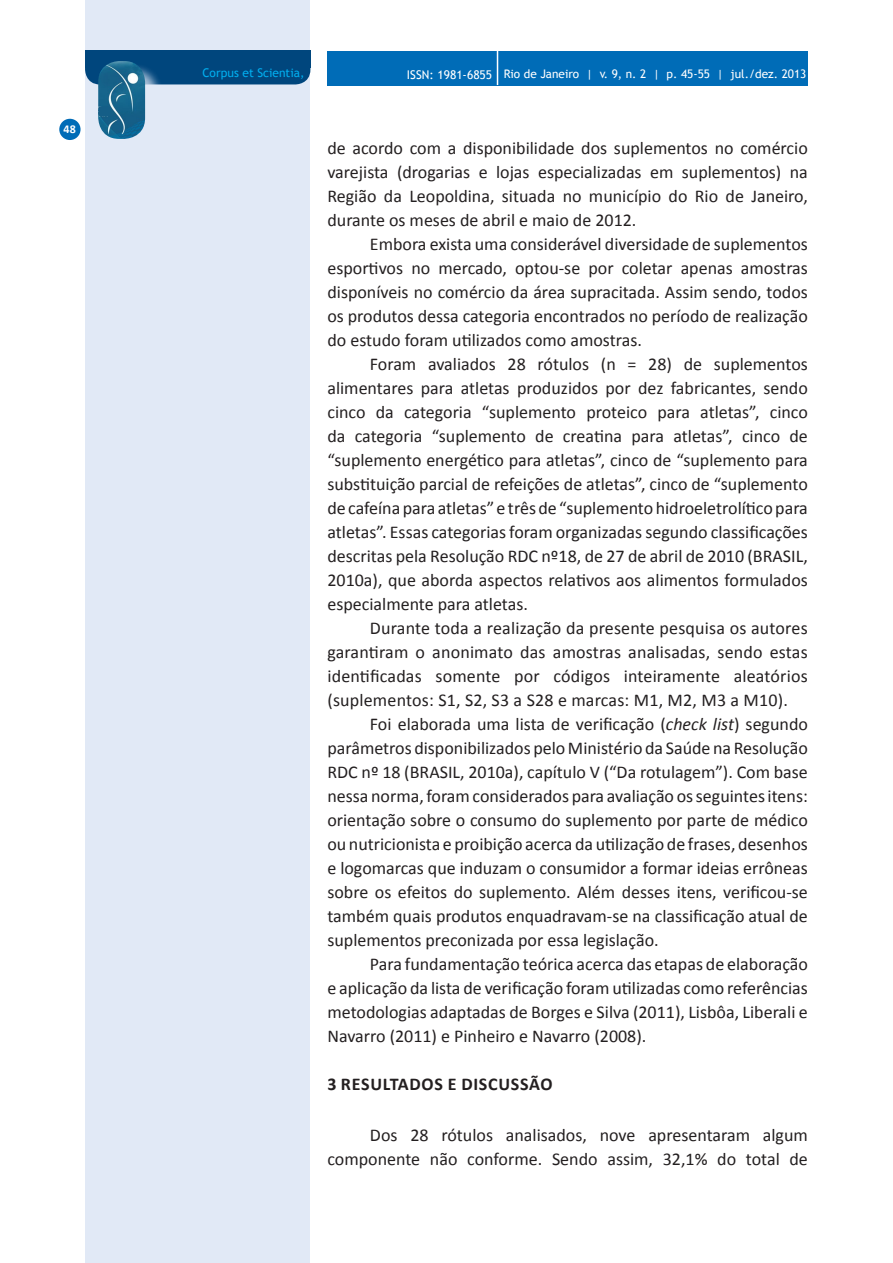
<style>
.page{position:relative;width:893px;height:1263px;background:#fff}
.page>*{position:absolute;margin:0;border:0;box-sizing:border-box;transform-origin:0 0}
.t1{font:18px/24px "Calibri";color:#231f20;text-align:justify}
.t2{font:700 18px "Calibri";letter-spacing:.04em;color:#231f20}
.t3{font:12px "Trebuchet MS";color:#00aeef}
.t4{font:12px "Trebuchet MS";color:#fff}
.t5{font:700 12px "Calibri";color:#fff}
.t6{font:11.85px "Trebuchet MS";color:#fff}
.s1{font-style:italic}
</style>
<div class="page">
<div style="left:85px;top:0;width:225px;height:1263px;background:#e1e9f6"></div>
<div style="left:327px;top:51px;width:481px;height:34px;background:#006cb7"></div>
<hr style="left:497px;top:4px;width:1px;height:81px;background:#fff">
<div style="left:85px;top:50px;width:225px;height:17px;background:#00467d"></div>
<div style="left:85px;top:50px;width:225px;height:34px;background:#00467d;border-radius:15px"></div>
<div style="left:100px;top:63px;width:64px;height:94px;background:#e1e9f6;opacity:.75"></div>
<img style="left:98px;top:61px;width:47px;height:78px">
<div style="left:98px;top:106px;width:12px;height:11px;background:#155e87;border-radius:3px"></div>
<div style="left:59px;top:119px;width:22px;height:21px;background:#006cb7;border-radius:50%"></div>
<p class="t5" style="left:64px;top:121px;width:14px">48</p>
<p class="t3" style="left:202px;top:66px;width:103px">Corpus et Scientia,</p>
<p class="t6" style="left:504px;top:66px;width:304px">Rio de Janeiro | v. 9, n. 2 | p. 45-55 | jul./dez. 2013</p>
<p class="t4" style="left:407px;top:67px;width:87px">ISSN: 1981-6855</p>
<p class="t1" style="left:327px;top:136px;width:482px">de acordo com a disponibilidade dos suplementos no comércio varejista (drogarias e lojas especializadas em suplementos) na Região da Leopoldina, situada no município do Rio de Janeiro, durante os meses de abril e maio de 2012.</p>
<p class="t1" style="left:327px;top:232px;width:482px;text-indent:43px">Embora exista uma considerável diversidade de suplementos esportivos no mercado, optou-se por coletar apenas amostras disponíveis no comércio da área supracitada. Assim sendo, todos os produtos dessa categoria encontrados no período de realização do estudo foram utilizados como amostras.</p>
<p class="t1" style="left:327px;top:352px;width:482px;text-indent:43px">Foram avaliados 28 rótulos (n = 28) de suplementos alimentares para atletas produzidos por dez fabricantes, sendo cinco da categoria “suplemento proteico para atletas”, cinco da categoria “suplemento de creatina para atletas”, cinco de “suplemento energético para atletas”, cinco de “suplemento para substituição parcial de refeições de atletas”, cinco de “suplemento de cafeína para atletas” e três de “suplemento hidroeletrolítico para atletas”. Essas categorias foram organizadas segundo classificações descritas pela Resolução RDC nº18, de 27 de abril de 2010 (BRASIL, 2010a), que aborda aspectos relativos aos alimentos formulados especialmente para atletas.</p>
<p class="t1" style="left:327px;top:616px;width:482px;text-indent:43px">Durante toda a realização da presente pesquisa os autores garantiram o anonimato das amostras analisadas, sendo estas identificadas somente por códigos inteiramente aleatórios (suplementos: S1, S2, S3 a S28 e marcas: M1, M2, M3 a M10).</p>
<p class="t1" style="left:327px;top:712px;width:482px;text-indent:43px">Foi elaborada uma lista de verificação (<span class="s1">check list</span>) segundo parâmetros disponibilizados pelo Ministério da Saúde na Resolução RDC nº 18 (BRASIL, 2010a), capítulo V (“Da rotulagem”). Com base nessa norma, foram considerados para avaliação os seguintes itens: orientação sobre o consumo do suplemento por parte de médico ou nutricionista e proibição acerca da utilização de frases, desenhos e logomarcas que induzam o consumidor a formar ideias errôneas sobre os efeitos do suplemento. Além desses itens, verificou-se também quais produtos enquadravam-se na classificação atual de suplementos preconizada por essa legislação.</p>
<p class="t1" style="left:327px;top:952px;width:482px;text-indent:43px">Para fundamentação teórica acerca das etapas de elaboração e aplicação da lista de verificação foram utilizadas como referências metodologias adaptadas de Borges e Silva (2011), Lisbôa, Liberali e Navarro (2011) e Pinheiro e Navarro (2008).</p>
<p class="t2" style="left:327px;top:1072px;width:214px">3 RESULTADOS E DISCUSSÃO</p>
<p class="t1" style="left:327px;top:1123px;width:482px;text-align:right">Dos 28 rótulos analisados, nove apresentaram algum componente não conforme. Sendo assim, 32,1% do total de</p>
</div>
